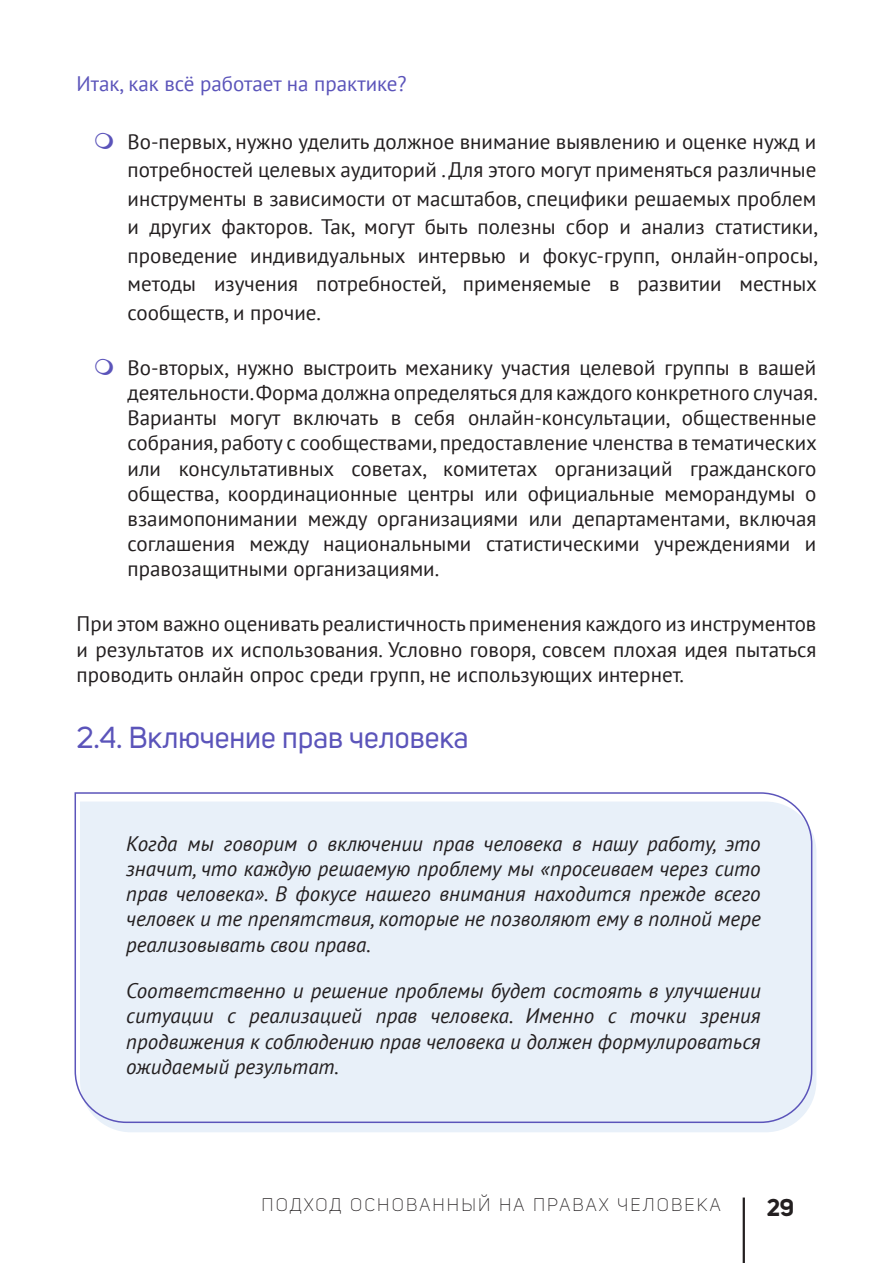
<style>
.page{position:relative;width:893px;height:1263px;background:#fff}
.page>*{position:absolute;margin:0;border:0;box-sizing:border-box;transform-origin:0 0}
.t1{font:30px "Uni Sans";color:#5b54ba}
.t2{font:700 24px "Uni Sans";color:#231f20}
.t3{font:21px/25.2px "PT Sans";color:#231f20;text-align:justify}
.t4{font:italic 21px/25.2px "PT Sans";color:#231f20;text-align:justify}
.t5{font:21px "PT Sans";color:#5b54ba}
.t6{font:300 18px "Uni Sans";letter-spacing:.12em;color:#231f20}
</style>
<div class="page">
<hr style="left:743px;top:1197px;width:2px;height:66px;background:#231f20">
<div style="left:104px;top:835px;width:712px;height:297px;background:#e8f0f9"></div>
<div style="left:74px;top:792px;width:739px;height:332px;background:#e8f0f9"></div>
<p class="t5" style="left:77px;top:70px;width:332px">Итак, как всё работает на практике?</p>
<p class="t3" style="left:128px;top:127px;width:692px;line-height:28.5px">Во-первых, нужно уделить должное внимание выявлению и оценке нужд и потребностей целевых аудиторий . Для этого могут применяться различные инструменты в зависимости от масштабов, специфики решаемых проблем и других факторов. Так, могут быть полезны сбор и анализ статистики, проведение индивидуальных интервью и фокус-групп, онлайн-опросы, методы изучения потребностей, применяемые в развитии местных сообществ, и прочие.</p>
<p class="t3" style="left:128px;top:354px;width:692px">Во-вторых, нужно выстроить механику участия целевой группы в вашей деятельности. Форма должна определяться для каждого конкретного случая.<br>Варианты могут включать в себя онлайн-консультации, общественные собрания, работу с сообществами, предоставление членства в тематических или консультативных советах, комитетах организаций гражданского общества, координационные центры или официальные меморандумы о взаимопонимании между организациями или департаментами, включая соглашения между национальными статистическими учреждениями и правозащитными организациями.</p>
<p class="t3" style="left:77px;top:611px;width:741px">При этом важно оценивать реалистичность применения каждого из инструментов и результатов их использования. Условно говоря, совсем плохая идея пытаться проводить онлайн опрос среди групп, не использующих интернет.</p>
<h1 class="t1" style="left:77px;top:720px;width:393px">2.4. Включение прав человека</h1>
<p class="t4" style="left:126px;top:830px;width:636px">Когда мы говорим о включении прав человека в нашу работу, это значит, что каждую решаемую проблему мы «просеиваем через сито прав человека». В фокусе нашего внимания находится прежде всего человек и те препятствия, которые не позволяют ему в полной мере реализовывать свои права.</p>
<p class="t4" style="left:126px;top:978px;width:636px">Соответственно и решение проблемы будет состоять в улучшении ситуации с реализацией прав человека. Именно с точки зрения продвижения к соблюдению прав человека и должен формулироваться ожидаемый результат.</p>
<p class="t6" style="left:261px;top:1195px;width:461px">ПОДХОД ОСНОВАННЫЙ НА ПРАВАХ ЧЕЛОВЕКА</p>
<p class="t2" style="left:767px;top:1192px;width:29px">29</p>
</div>
